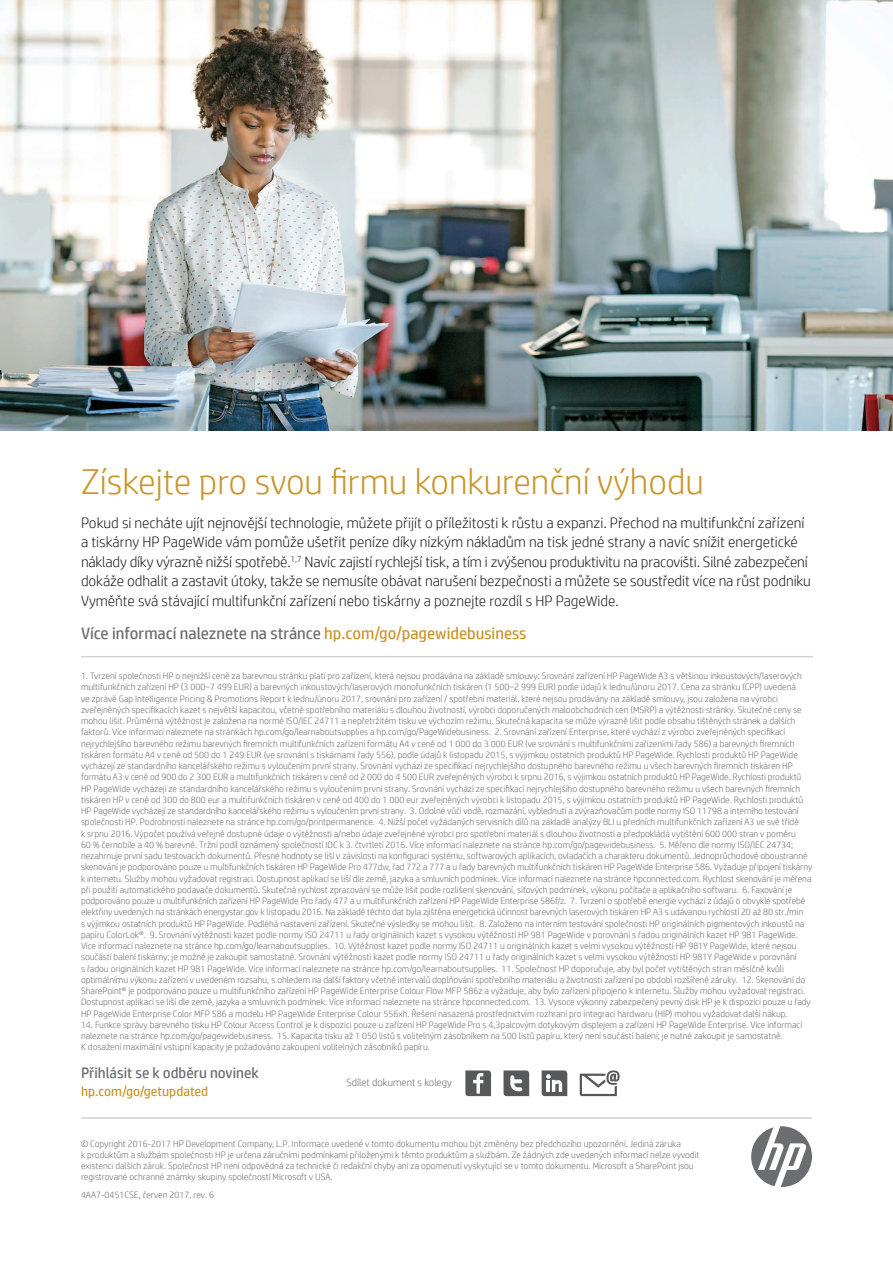
<style>
.page{position:relative;width:893px;height:1263px;background:#fff}
.page>*{position:absolute;margin:0;border:0;box-sizing:border-box;transform-origin:0 0}
.t1{font:300 36px "HP Simplified";color:#ca952a}
.t2{font:16.5px "HP Simplified";color:#6c6d70}
.t3{font:300 15px/19.5px "HP Simplified";letter-spacing:-.005em;color:#231f20}
.t4{font:15px "HP Simplified";color:#6c6d70}
.t5{font:13.5px "HP Simplified";color:#ca952a}
.t6{font:300 10.5px "HP Simplified";color:#6c6d70}
.t7{font:300 9.3px/11.2px "HP Simplified";color:#6c6d70}
.s1{color:#ca952a}
</style>
<div class="page">
<hr style="left:81px;top:1117px;width:731px;height:2px;background:#d1d2d4">
<hr style="left:81px;top:656px;width:732px;height:1px;background:#d1d2d4">
<svg style="left:751px;top:1126px;width:61px;height:61px"></svg>
<img style="left:0;top:0;width:893px;height:431px">
<svg style="left:542px;top:1070px;width:25px;height:26px"></svg>
<svg style="left:465px;top:1070px;width:26px;height:26px"></svg>
<svg style="left:503px;top:1070px;width:26px;height:26px"></svg>
<svg style="left:580px;top:1070px;width:40px;height:26px"></svg>
<h1 class="t1" style="left:81px;top:458px;width:624px">Získejte pro svou firmu konkurenční výhodu</h1>
<p class="t3" style="left:81px;top:512px;width:731px">Pokud si necháte ujít nejnovější technologie, můžete přijít o příležitosti k růstu a expanzi. Přechod na multifunkční zařízení a tiskárny HP PageWide vám pomůže ušetřit peníze díky nízkým nákladům na tisk jedné strany a navíc snížit energetické náklady díky výrazně nižší spotřebě.<sup>1,7</sup> Navíc zajistí rychlejší tisk, a tím i zvýšenou produktivitu na pracovišti. Silné zabezpečení dokáže odhalit a zastavit útoky, takže se nemusíte obávat narušení bezpečnosti a můžete se soustředit více na růst podniku Vyměňte svá stávající multifunkční zařízení nebo tiskárny a poznejte rozdíl s HP PageWide.</p>
<h2 class="t2" style="left:81px;top:622px;width:447px">Více informací naleznete na stránce <span class="s1">hp.com/go/pagewidebusiness</span></h2>
<p class="t7" style="left:81px;top:670px;width:733px">1. Tvrzení společnosti HP o nejnižší ceně za barevnou stránku platí pro zařízení, která nejsou prodávána na základě smlouvy: Srovnání zařízení HP PageWide A3 s většinou inkoustových/laserových multifunkčních zařízení HP (3 000–7 499 EUR) a barevných inkoustových/laserových monofunkčních tiskáren (1 500–2 999 EUR) podle údajů k lednu/únoru 2017. Cena za stránku (CPP) uvedená<br>ve zprávě Gap Intelligence Pricing &amp; Promotions Report k lednu/únoru 2017, srovnání pro zařízení / spotřební materiál, které nejsou prodávány na základě smlouvy, jsou založena na výrobci zveřejněných specifikacích kazet s největší kapacitou, včetně spotřebního materiálu s dlouhou životností, výrobci doporučených maloobchodních cen (MSRP) a výtěžnosti stránky. Skutečné ceny se mohou lišit. Průměrná výtěžnost je založena na normě ISO/IEC 24711 a nepřetržitém tisku ve výchozím režimu. Skutečná kapacita se může výrazně lišit podle obsahu tištěných stránek a dalších faktorů. Více informací naleznete na stránkách hp.com/go/learnaboutsupplies a hp.com/go/PageWidebusiness. 2. Srovnání zařízení Enterprise, které vychází z výrobci zveřejněných specifikací nejrychlejšího barevného režimu barevných firemních multifunkčních zařízení formátu A4 v ceně od 1 000 do 3 000 EUR (ve srovnání s multifunkčními zařízeními řady 586) a barevných firemních tiskáren formátu A4 v ceně od 500 do 1 249 EUR (ve srovnání s tiskárnami řady 556), podle údajů k listopadu 2015, s výjimkou ostatních produktů HP PageWide. Rychlosti produktů HP PageWide vycházejí ze standardního kancelářského režimu s vyloučením první strany. Srovnání vychází ze specifikací nejrychlejšího dostupného barevného režimu u všech barevných firemních tiskáren HP formátu A3 v ceně od 900 do 2 300 EUR a multifunkčních tiskáren v ceně od 2 000 do 4 500 EUR zveřejněných výrobci k srpnu 2016, s výjimkou ostatních produktů HP PageWide. Rychlosti produktů HP PageWide vycházejí ze standardního kancelářského režimu s vyloučením první strany. Srovnání vychází ze specifikací nejrychlejšího dostupného barevného režimu u všech barevných firemních tiskáren HP v ceně od 300 do 800 eur a multifunkčních tiskáren v ceně od 400 do 1 000 eur zveřejněných výrobci k listopadu 2015, s výjimkou ostatních produktů HP PageWide. Rychlosti produktů HP PageWide vycházejí ze standardního kancelářského režimu s vyloučením první strany. 3. Odolné vůči vodě, rozmazání, vyblednutí a zvýrazňovačům podle normy ISO 11798 a interního testování společnosti HP. Podrobnosti naleznete na stránce hp.com/go/printpermanence. 4. Nižší počet vyžádaných servisních dílů na základě analýzy BLI u předních multifunkčních zařízení A3 ve své třídě<br>k srpnu 2016. Výpočet používá veřejně dostupné údaje o výtěžnosti a/nebo údaje zveřejněné výrobci pro spotřební materiál s dlouhou životností a předpokládá vytištění 600 000 stran v poměru<br>60 % černobíle a 40 % barevně. Tržní podíl oznámený společností IDC k 3. čtvrtletí 2016. Více informací naleznete na stránce hp.com/go/pagewidebusiness. 5. Měřeno dle normy ISO/IEC 24734; nezahrnuje první sadu testovacích dokumentů. Přesné hodnoty se liší v závislosti na konfiguraci systému, softwarových aplikacích, ovladačích a charakteru dokumentů. Jednoprůchodové oboustranné skenování je podporováno pouze u multifunkčních tiskáren HP PageWide Pro 477dw, řad 772 a 777 a u řady barevných multifunkčních tiskáren HP PageWide Enterprise 586. Vyžaduje připojení tiskárny k internetu. Služby mohou vyžadovat registraci. Dostupnost aplikací se liší dle země, jazyka a smluvních podmínek. Více informací naleznete na stránce hpconnected.com. Rychlost skenování je měřena při použití automatického podavače dokumentů. Skutečná rychlost zpracování se může lišit podle rozlišení skenování, síťových podmínek, výkonu počítače a aplikačního softwaru. 6. Faxování je podporováno pouze u multifunkčních zařízení HP PageWide Pro řady 477 a u multifunkčních zařízení HP PageWide Enterprise 586f/z. 7. Tvrzení o spotřebě energie vychází z údajů o obvyklé spotřebě elektřiny uvedených na stránkách energystar.gov k listopadu 2016. Na základě těchto dat byla zjištěna energetická účinnost barevných laserových tiskáren HP A3 s udávanou rychlostí 20 až 80 str./min<br>s výjimkou ostatních produktů HP PageWide. Podléhá nastavení zařízení. Skutečné výsledky se mohou lišit. 8. Založeno na interním testování společnosti HP originálních pigmentových inkoustů na papíru ColorLok®. 9. Srovnání výtěžnosti kazet podle normy ISO 24711 u řady originálních kazet s vysokou výtěžností HP 981 PageWide v porovnání s řadou originálních kazet HP 981 PageWide.<br>Více informací naleznete na stránce hp.com/go/learnaboutsupplies. 10. Výtěžnost kazet podle normy ISO 24711 u originálních kazet s velmi vysokou výtěžností HP 981Y PageWide, které nejsou součástí balení tiskárny; je možné je zakoupit samostatně. Srovnání výtěžnosti kazet podle normy ISO 24711 u řady originálních kazet s velmi vysokou výtěžností HP 981Y PageWide v porovnání<br>s řadou originálních kazet HP 981 PageWide. Více informací naleznete na stránce hp.com/go/learnaboutsupplies. 11. Společnost HP doporučuje, aby byl počet vytištěných stran měsíčně kvůli optimálnímu výkonu zařízení v uvedeném rozsahu, s ohledem na další faktory včetně intervalů doplňování spotřebního materiálu a životnosti zařízení po období rozšířené záruky. 12. Skenování do SharePoint® je podporováno pouze u multifunkčního zařízení HP PageWide Enterprise Colour Flow MFP 586z a vyžaduje, aby bylo zařízení připojeno k internetu. Služby mohou vyžadovat registraci.<br>Dostupnost aplikací se liší dle země, jazyka a smluvních podmínek. Více informací naleznete na stránce hpconnected.com. 13. Vysoce výkonný zabezpečený pevný disk HP je k dispozici pouze u řady HP PageWide Enterprise Color MFP 586 a modelu HP PageWide Enterprise Colour 556xh. Řešení nasazená prostřednictvím rozhraní pro integraci hardwaru (HIP) mohou vyžadovat další nákup.</p>
<p class="t7" style="left:81px;top:1019px;width:723px">14. Funkce správy barevného tisku HP Colour Access Control je k dispozici pouze u zařízení HP PageWide Pro s 4,3palcovým dotykovým displejem a zařízení HP PageWide Enterprise. Více informací naleznete na stránce hp.com/go/pagewidebusiness. 15. Kapacita tisku až 1 050 listů s volitelným zásobníkem na 500 listů papíru, který není součástí balení; je nutné zakoupit je samostatně.<br>K dosažení maximální vstupní kapacity je požadováno zakoupení volitelných zásobníků papíru.</p>
<h3 class="t4" style="left:81px;top:1063px;width:179px">Přihlásit se k odběru novinek</h3>
<h3 class="t5" style="left:81px;top:1082px;width:129px">hp.com/go/getupdated</h3>
<p class="t6" style="left:346px;top:1075px;width:107px">Sdílet dokument s kolegy</p>
<p class="t7" style="left:81px;top:1137px;width:620px">© Copyright 2016-2017 HP Development Company, L.P. Informace uvedené v tomto dokumentu mohou být změněny bez předchozího upozornění. Jediná záruka<br>k produktům a službám společnosti HP je určena záručními podmínkami přiloženými k těmto produktům a službám. Ze žádných zde uvedených informací nelze vyvodit existenci dalších záruk. Společnost HP není odpovědná za technické či redakční chyby ani za opomenutí vyskytující se v tomto dokumentu. Microsoft a SharePoint jsou registrované ochranné známky skupiny společností Microsoft v USA.</p>
<p class="t7" style="left:81px;top:1189px;width:135px">4AA7-0451CSE, červen 2017, rev. 6</p>
</div>
